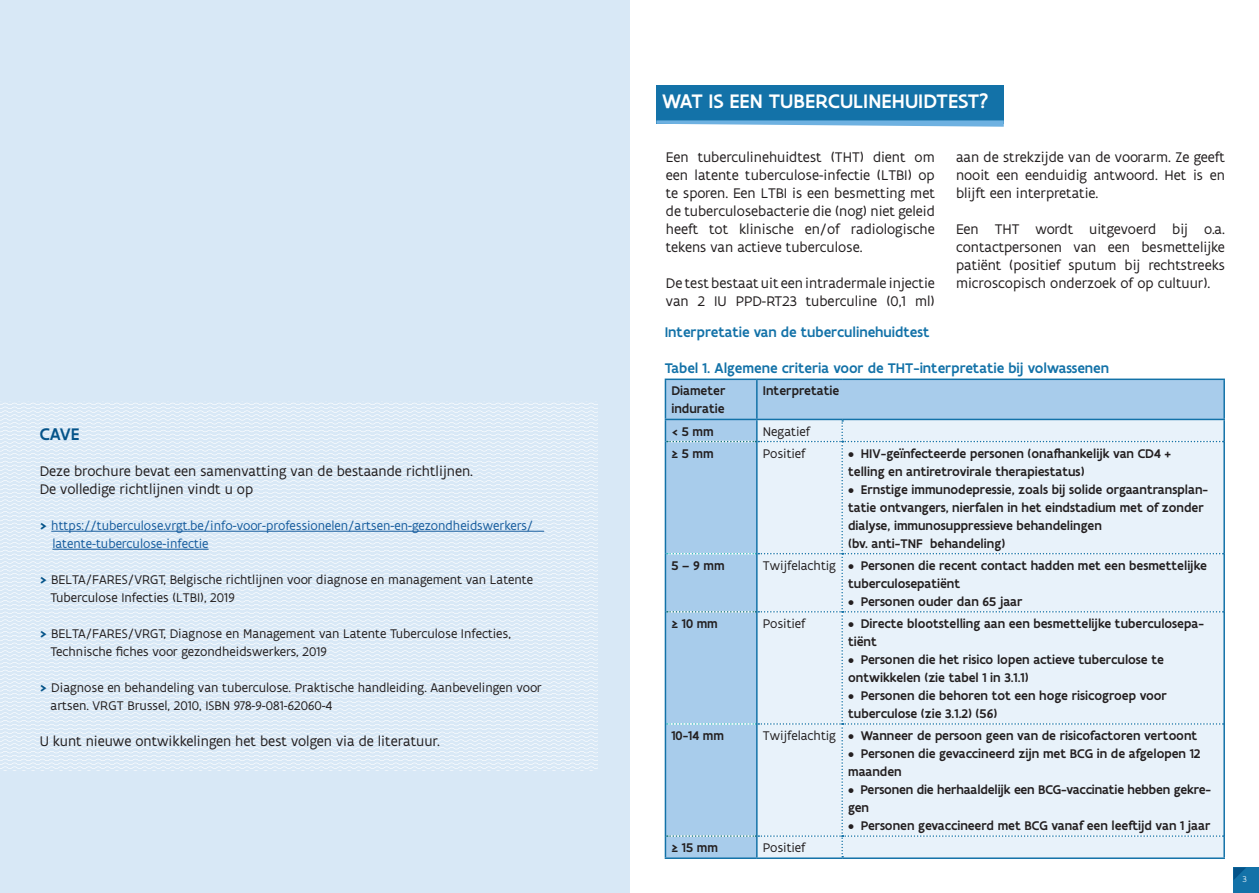
<style>
.page{position:relative;width:1259px;height:893px;background:#fff}
.page>*{position:absolute;margin:0;border:0;box-sizing:border-box;transform-origin:0 0}
.Titel_1{font:500 21px "Flanders Art Sans";letter-spacing:.005em;color:#fff}
.Tekst{font:500 18px "Flanders Art Sans";color:#045389}
.Tekst-2{font:15px/18px "Flanders Art Sans";color:#231f20}
.basistekst_zwart{font:15px/18px "Flanders Art Sans";color:#231f20;text-align:justify}
.medium_tussentitel{font:500 15px "Flanders Art Sans";color:#1372a8}
.Titel_1-2{font:500 15px "Flanders Art Sans";color:#1372a8}
.Tekst-3{font:500 13.5px/18px "Flanders Art Sans";color:#231f20}
.Tekst-4{font:13.5px/18px "Flanders Art Sans";color:#231f20}
.Tekst-5{font:13.5px "Flanders Art Sans";color:#175d9e}
.opsomming_tabel_p3{font:13.5px "Flanders Art Sans";color:#231f20}
.t1{font:300 9px "Flanders Art Sans";color:#fff}
.s1{font-weight:500;font-size:15px;color:#045389}
</style>
<div class="page">
<div style="left:656px;top:85px;width:347px;height:38px;background:#1372a8"></div>
<svg style="left:656px;top:120px;width:347px;height:7px"></svg>
<div style="left:0;top:0;width:629px;height:893px;background:#d8e8f6"></div>
<svg style="left:0;top:403px;width:598px;height:368px"></svg>
<hr style="left:51px;top:531px;width:493px;height:1px;background:#175d9e">
<hr style="left:52px;top:549px;width:157px;height:1px;background:#175d9e">
<svg style="left:666px;top:380px;width:557px;height:477px;background:#a5cae9"></svg>
<hr style="left:664px;top:379px;width:93px;height:1px;background:#1372a8">
<hr style="left:664px;top:380px;width:2px;height:39px;background:#1372a8">
<hr style="left:757px;top:379px;width:85px;height:1px;background:#1372a8">
<hr style="left:842px;top:379px;width:383px;height:1px;background:#1372a8">
<hr style="left:1223px;top:380px;width:2px;height:39px;background:#1372a8">
<hr style="left:664px;top:420px;width:2px;height:22px;background:#1372a8">
<hr style="left:1223px;top:420px;width:2px;height:22px;background:#1372a8">
<hr style="left:664px;top:442px;width:2px;height:112px;background:#1372a8">
<hr style="left:1223px;top:442px;width:2px;height:112px;background:#1372a8">
<hr style="left:664px;top:554px;width:2px;height:58px;background:#1372a8">
<hr style="left:1223px;top:554px;width:2px;height:58px;background:#1372a8">
<hr style="left:664px;top:612px;width:2px;height:112px;background:#1372a8">
<hr style="left:1223px;top:612px;width:2px;height:112px;background:#1372a8">
<hr style="left:664px;top:724px;width:2px;height:112px;background:#1372a8">
<hr style="left:1223px;top:724px;width:2px;height:112px;background:#1372a8">
<hr style="left:664px;top:836px;width:2px;height:21px;background:#1372a8">
<hr style="left:1223px;top:836px;width:2px;height:21px;background:#1372a8">
<hr style="left:664px;top:857px;width:93px;height:2px;background:#1372a8">
<hr style="left:757px;top:857px;width:85px;height:2px;background:#1372a8">
<hr style="left:842px;top:857px;width:383px;height:2px;background:#1372a8">
<hr style="left:756px;top:380px;width:1px;height:39px;background:#1372a8">
<svg style="left:667px;top:420px;width:556px;height:437px;background:#dcebf7"></svg>
<hr style="left:664px;top:419px;width:93px;height:1px;background:#1372a8">
<hr style="left:757px;top:419px;width:85px;height:1px;background:#1372a8">
<hr style="left:842px;top:419px;width:383px;height:1px;background:#1372a8">
<div style="left:1233px;top:867px;width:26px;height:26px;background:#1372a8"></div>
<svg style="left:1233px;top:867px;width:13px;height:13px"></svg>
<p class="Tekst" style="left:40px;top:423px;width:41px">CAVE</p>
<p class="Tekst-2" style="left:40px;top:462px;width:435px">Deze brochure bevat een samenvatting van de bestaande richtlijnen.<br>De volledige richtlijnen vindt u op</p>
<p class="Tekst-5" style="left:40px;top:517px;width:495px"><span class="s1">&gt;</span> https://tuberculose.vrgt.be/info-voor-professionelen/artsen-en-gezondheidswerkers/</p>
<p class="Tekst-5" style="left:52px;top:535px;width:158px">latente-tuberculose-infectie</p>
<p class="Tekst-4" style="left:51px;top:570px;width:484px;text-indent:-11px"><span class="s1">&gt;</span> BELTA/FARES/VRGT, Belgische richtlijnen voor diagnose en management van Latente<br>Tuberculose Infecties (LTBI), 2019</p>
<p class="Tekst-4" style="left:40px;top:624px;width:473px"><span class="s1">&gt;</span> BELTA/FARES/VRGT, Diagnose en Management van Latente Tuberculose Infecties,</p>
<p class="Tekst-4" style="left:51px;top:642px;width:278px">Technische fiches voor gezondheidswerkers, 2019</p>
<p class="Tekst-4" style="left:40px;top:678px;width:503px"><span class="s1">&gt;</span> Diagnose en behandeling van tuberculose. Praktische handleiding. Aanbevelingen voor</p>
<p class="Tekst-4" style="left:51px;top:696px;width:283px">artsen. VRGT Brussel, 2010, ISBN 978-9-081-62060-4</p>
<p class="Tekst-2" style="left:40px;top:732px;width:402px">U kunt nieuwe ontwikkelingen het best volgen via de literatuur.</p>
<p class="Titel_1" style="left:662px;top:88px;width:328px">WAT IS EEN TUBERCULINEHUIDTEST?</p>
<p class="basistekst_zwart" style="left:666px;top:148px;width:270px">Een tuberculinehuidtest (THT) dient om een latente tuberculose-infectie (LTBI) op te sporen. Een LTBI is een besmetting met de tuberculosebacterie die (nog) niet geleid heeft tot klinische en/of radiologische tekens van actieve tuberculose.</p>
<p class="Tekst-2" style="left:666px;top:274px;width:270px">De test bestaat uit een intradermale injectie van 2 IU PPD-RT23 tuberculine (0,1 ml)</p>
<p class="Tekst-2" style="left:956px;top:148px;width:270px;text-align:justify">aan de strekzijde van de voorarm. Ze geeft nooit een eenduidig antwoord. Het is en blijft een interpretatie.</p>
<p class="Tekst-2" style="left:956px;top:220px;width:270px;text-align:justify">Een THT wordt uitgevoerd bij o.a. contactpersonen van een besmettelijke patiënt (positief sputum bij rechtstreeks microscopisch onderzoek of op cultuur).</p>
<p class="Titel_1-2" style="left:664px;top:322px;width:266px">Interpretatie van de tuberculinehuidtest</p>
<p class="medium_tussentitel" style="left:664px;top:358px;width:446px">Tabel 1. Algemene criteria voor de THT-interpretatie bij volwassenen</p>
<p class="Tekst-3" style="left:671px;top:382px;width:56px">Diameter induratie</p>
<p class="Tekst-3" style="left:763px;top:382px;width:78px">Interpretatie</p>
<p class="Tekst-3" style="left:671px;top:422px;width:44px">&lt; 5 mm</p>
<p class="Tekst-4" style="left:763px;top:422px;width:49px">Negatief</p>
<p class="Tekst-3" style="left:671px;top:444px;width:44px">≥ 5 mm</p>
<p class="Tekst-4" style="left:763px;top:444px;width:44px">Positief</p>
<p class="Tekst-3" style="left:848px;top:444px;width:324px">• HIV-geïnfecteerde personen (onafhankelijk van CD4 + telling en antiretrovirale therapiestatus)</p>
<p class="Tekst-3" style="left:848px;top:480px;width:361px">• Ernstige immunodepressie, zoals bij solide orgaantransplan&shy;tatie ontvangers, nierfalen in het eindstadium met of zonder dialyse, immunosuppressieve behandelingen<br>(bv. anti-TNFα behandeling)</p>
<p class="Tekst-3" style="left:671px;top:556px;width:55px">5 – 9 mm</p>
<p class="opsomming_tabel_p3" style="left:763px;top:557px;width:75px">Twijfelachtig</p>
<p class="Tekst-3" style="left:848px;top:556px;width:360px">• Personen die recent contact hadden met een besmettelijke tuberculosepatiënt</p>
<p class="Tekst-3" style="left:848px;top:592px;width:176px">• Personen ouder dan 65 jaar</p>
<p class="Tekst-3" style="left:671px;top:614px;width:48px">≥ 10 mm</p>
<p class="Tekst-4" style="left:763px;top:614px;width:44px">Positief</p>
<p class="Tekst-3" style="left:848px;top:614px;width:357px">• Directe blootstelling aan een besmettelijke tuberculosepa&shy;tiënt</p>
<p class="Tekst-3" style="left:848px;top:650px;width:317px">• Personen die het risico lopen actieve tuberculose te ontwikkelen (zie tabel 1 in 3.1.1)</p>
<p class="Tekst-3" style="left:848px;top:686px;width:320px">• Personen die behoren tot een hoge risicogroep voor tuberculose (zie 3.1.2) (56)</p>
<p class="Tekst-3" style="left:671px;top:727px;width:54px">10-14 mm</p>
<p class="opsomming_tabel_p3" style="left:763px;top:727px;width:75px">Twijfelachtig</p>
<p class="Tekst-3" style="left:848px;top:727px;width:350px">• Wanneer de persoon geen van de risicofactoren vertoont</p>
<p class="Tekst-3" style="left:848px;top:745px;width:354px">• Personen die gevaccineerd zijn met BCG in de afgelopen 12 maanden</p>
<p class="Tekst-3" style="left:848px;top:781px;width:364px">• Personen die herhaaldelijk een BCG-vaccinatie hebben gekre&shy;gen</p>
<p class="Tekst-3" style="left:848px;top:817px;width:364px">• Personen gevaccineerd met BCG vanaf een leeftijd van 1 jaar</p>
<p class="Tekst-3" style="left:671px;top:839px;width:48px">≥ 15 mm</p>
<p class="Tekst-4" style="left:763px;top:838px;width:44px">Positief</p>
<p class="t1" style="left:1242px;top:874px;width:6px">3</p>
</div>
